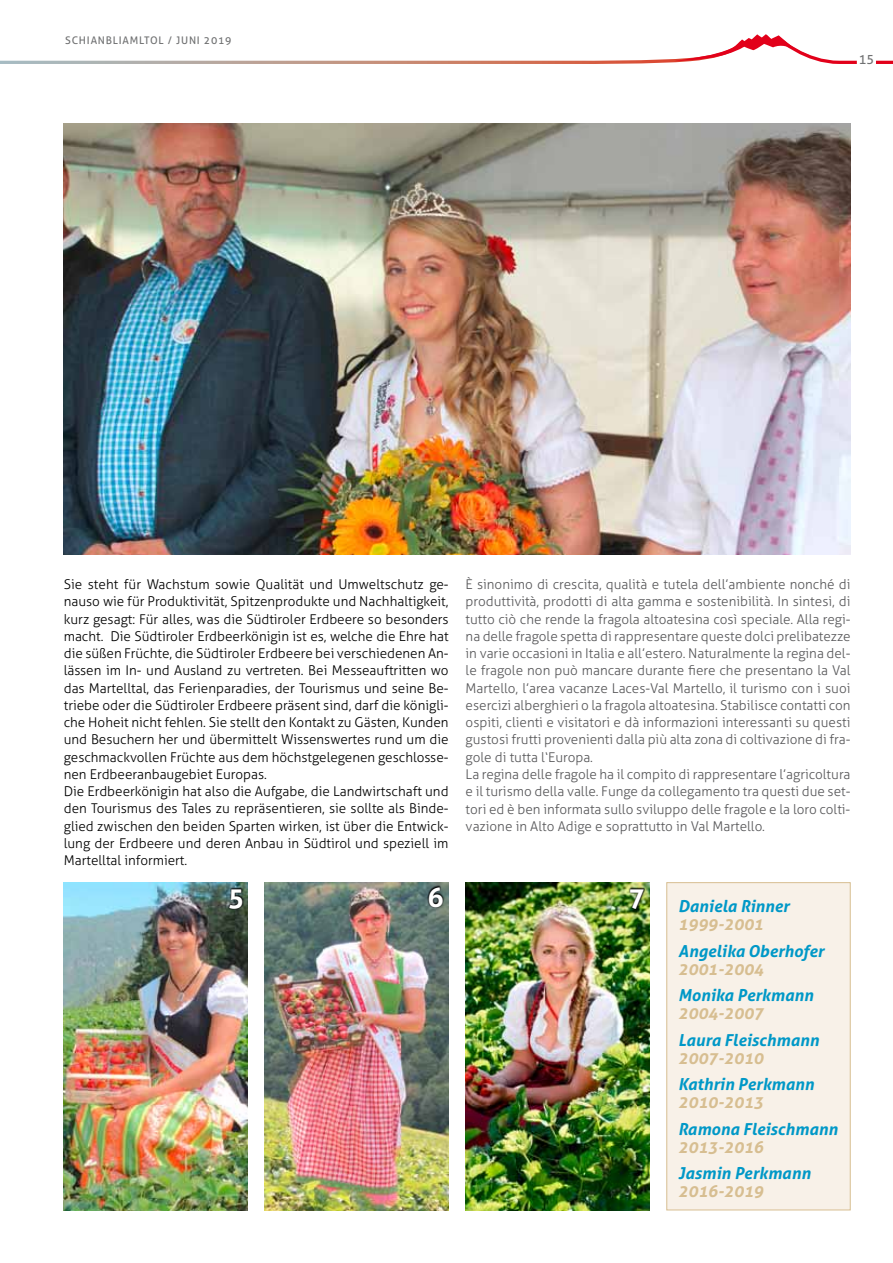
<style>
.page{position:relative;width:893px;height:1263px;background:#fff}
.page>*{position:absolute;margin:0;border:0;box-sizing:border-box;transform-origin:0 0}
.t1{font:700 27px "Aller";color:#fff}
.t2{font:italic 700 16.5px "Aller";color:#0098c7}
.t3{font:italic 700 16.5px "Aller";color:#d7be91}
.t4{font:300 13.5px/17.2px "Aller";color:#000}
.t5{font:300 13.5px/17.2px "Aller";color:#58585a}
.t6{font:12.75px "Aller";color:#707172}
.t7{font:10.5px "Aller";letter-spacing:.075em;color:#707172}
</style>
<div class="page">
<hr style="left:876px;top:61px;width:17px;height:3px;background:#e2001a">
<svg style="left:0;top:34px;width:857px;height:30px"></svg>
<img style="left:64px;top:882px;width:184px;height:328px">
<img style="left:265px;top:882px;width:184px;height:328px">
<img style="left:466px;top:882px;width:183px;height:328px">
<img style="left:64px;top:123px;width:786px;height:432px">
<div style="left:666px;top:882px;width:184px;height:328px;background:#f8f1e8;border:1px solid #d7be91"></div>
<svg style="left:227px;top:886px;width:17px;height:23px"></svg>
<svg style="left:426px;top:884px;width:18px;height:23px"></svg>
<svg style="left:628px;top:886px;width:17px;height:23px"></svg>
<p class="t7" style="left:65px;top:34px;width:8px">SCH</p>
<p class="t7" style="left:87px;top:34px;width:12px">IANBL</p>
<p class="t7" style="left:119px;top:34px;width:28px">IAMLTOL</p>
<p class="t7" style="left:168px;top:34px;width:65px">/ JUNI 2019</p>
<p class="t6" style="left:859px;top:52px;width:17px">15</p>
<p class="t4" style="left:64px;top:576px;width:386px">Sie steht für Wachstum sowie Qualität und Umweltschutz ge&shy;nauso wie für Produktivität, Spitzenprodukte und Nachhaltigkeit, kurz gesagt: Für alles, was die Südtiroler Erdbeere so besonders macht. Die Südtiroler Erdbeerkönigin ist es, welche die Ehre hat die süßen Früchte, die Südtiroler Erdbeere bei verschiedenen An&shy;lässen im In- und Ausland zu vertreten. Bei Messeauftritten wo das Martelltal, das Ferienparadies, der Tourismus und seine Be&shy;triebe oder die Südtiroler Erdbeere präsent sind, darf die königli&shy;che Hoheit nicht fehlen. Sie stellt den Kontakt zu Gästen, Kunden und Besuchern her und übermittelt Wissenswertes rund um die geschmackvollen Früchte aus dem höchstgelegenen geschlosse&shy;nen Erdbeeranbaugebiet Europas.<br>Die Erdbeerkönigin hat also die Aufgabe, die Landwirtschaft und den Tourismus des Tales zu repräsentieren, sie sollte als Binde&shy;glied zwischen den beiden Sparten wirken, ist über die Entwick&shy;lung der Erdbeere und deren Anbau in Südtirol und speziell im Martelltal informiert.</p>
<p class="t5" style="left:466px;top:576px;width:386px">È sinonimo di crescita, qualità e tutela dell’ambiente nonché di produttività, prodotti di alta gamma e sostenibilità. In sintesi, di tutto ciò che rende la fragola altoatesina così speciale. Alla regi&shy;na delle fragole spetta di rappresentare queste dolci prelibatezze in varie occasioni in Italia e all’estero. Naturalmente la regina del&shy;le fragole non può mancare durante fiere che presentano la Val Martello, l’area vacanze Laces-Val Martello, il turismo con i suoi esercizi alberghieri o la fragola altoatesina. Stabilisce contatti con ospiti, clienti e visitatori e dà informazioni interessanti su questi gustosi frutti provenienti dalla più alta zona di coltivazione di fra&shy;gole di tutta l‘Europa.<br>La regina delle fragole ha il compito di rappresentare l’agricoltura e il turismo della valle. Funge da collegamento tra questi due set&shy;tori ed è ben informata sullo sviluppo delle fragole e la loro colti&shy;vazione in Alto Adige e soprattutto in Val Martello.</p>
<p class="t2" style="left:678px;top:896px;width:113px">Daniela Rinner</p>
<p class="t3" style="left:678px;top:914px;width:87px">1999-2001</p>
<p class="t2" style="left:678px;top:940px;width:147px">Angelika Oberhofer</p>
<p class="t3" style="left:678px;top:958px;width:87px">2001-2004</p>
<p class="t2" style="left:678px;top:985px;width:137px">Monika Perkmann</p>
<p class="t3" style="left:678px;top:1003px;width:87px">2004-2007</p>
<p class="t2" style="left:678px;top:1029px;width:142px">Laura Fleischmann</p>
<p class="t3" style="left:678px;top:1047px;width:87px">2007-2010</p>
<p class="t2" style="left:678px;top:1074px;width:137px">Kathrin Perkmann</p>
<p class="t3" style="left:678px;top:1092px;width:87px">2010-2013</p>
<p class="t2" style="left:678px;top:1118px;width:161px">Ramona Fleischmann</p>
<p class="t3" style="left:678px;top:1136px;width:87px">2013-2016</p>
<p class="t2" style="left:678px;top:1163px;width:134px">Jasmin Perkmann</p>
<p class="t3" style="left:678px;top:1181px;width:87px">2016-2019</p>
<h1 class="t1" style="left:228px;top:880px;width:18px">5</h1>
<h1 class="t1" style="left:427px;top:880px;width:18px">6</h1>
<h1 class="t1" style="left:629px;top:880px;width:18px">7</h1>
</div>
